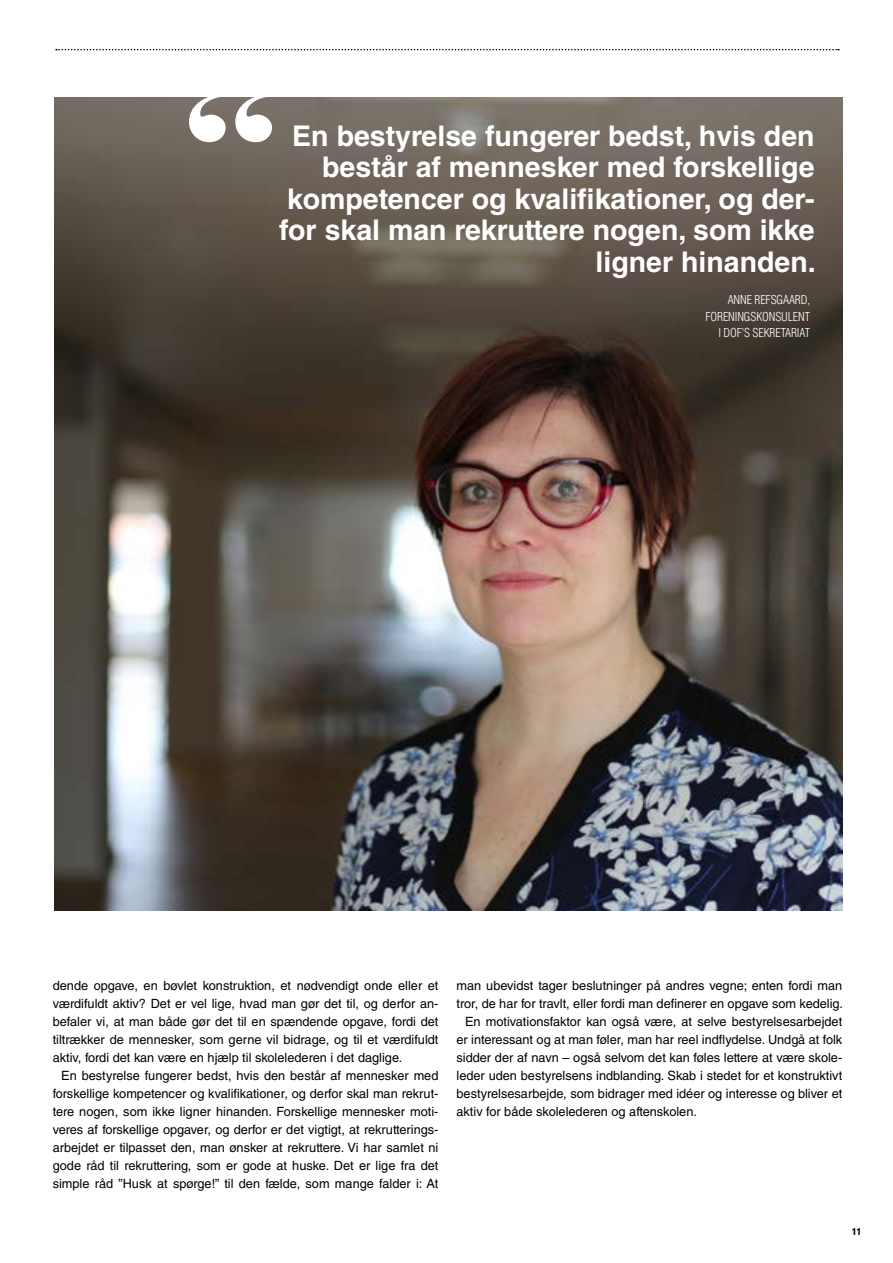
<style>
.page{position:relative;width:893px;height:1263px;background:#fff}
.page>*{position:absolute;margin:0;border:0;box-sizing:border-box;transform-origin:0 0}
.t1{font:150px "Elephant";color:#fff;scale:1.14 1}
.t2{font:700 28.5px/31.5px "Helvetica LT Std";color:#fff;text-align:right}
.t3{font:12.75px/18px "Helvetica LT Std";color:#000;text-align:justify}
.t4{font:300 condensed 12px/16.5px "Helvetica LT Std";letter-spacing:-.01em;color:#fff;text-align:right}
.t5{font:900 condensed 9.45px "Helvetica LT Std";color:#000;scale:.95 1}
</style>
<div class="page">
<svg style="left:56px;top:49px;width:783px;height:1px"></svg>
<img style="left:54px;top:98px;width:788px;height:812px">
<h1 class="t1" style="left:278px;top:262px;width:83px;rotate:-180deg">,,</h1>
<h2 class="t2" style="left:279px;top:120px;width:538px">En bestyrelse fungerer bedst, hvis den består af mennesker med forskellige kompetencer og kvalifikationer, og der&shy;for skal man rekruttere nogen, som ikke ligner hinanden.</h2>
<p class="t4" style="left:705px;top:292px;width:106px">ANNE REFSGAARD,<br>FORENINGSKONSULENT<br>I DOF'S SEKRETARIAT</p>
<p class="t3" style="left:53px;top:976px;width:387px">dende opgave, en bøvlet konstruktion, et nødvendigt onde eller et værdifuldt aktiv? Det er vel lige, hvad man gør det til, og derfor an&shy;befaler vi, at man både gør det til en spændende opgave, fordi det tiltrækker de mennesker, som gerne vil bidrage, og til et værdifuldt aktiv, fordi det kan være en hjælp til skolelederen i det daglige.</p>
<p class="t3" style="left:53px;top:1067px;width:387px;text-indent:9px">En bestyrelse fungerer bedst, hvis den består af mennesker med forskellige kompetencer og kvalifikationer, og derfor skal man rekrut&shy;tere nogen, som ikke ligner hinanden. Forskellige mennesker moti&shy;veres af forskellige opgaver, og derfor er det vigtigt, at rekrutterings&shy;arbejdet er tilpasset den, man ønsker at rekruttere. Vi har samlet ni gode råd til rekruttering, som er gode at huske. Det er lige fra det simple råd ”Husk at spørge!” til den fælde, som mange falder i: At</p>
<p class="t3" style="left:456px;top:977px;width:387px">man ubevidst tager beslutninger på andres vegne; enten fordi man</p>
<p class="t3" style="left:456px;top:995px;width:388px">tror, de har for travlt, eller fordi man definerer en opgave som kedelig.</p>
<p class="t3" style="left:465px;top:1013px;width:379px">En motivationsfaktor kan også være, at selve bestyrelsesarbejdet</p>
<p class="t3" style="left:456px;top:1031px;width:387px">er interessant og at man føler, man har reel indflydelse. Undgå at folk</p>
<p class="t3" style="left:456px;top:1049px;width:387px">sidder der af navn – også selvom det kan føles lettere at være skole-</p>
<p class="t3" style="left:456px;top:1067px;width:387px">leder uden bestyrelsens indblanding. Skab i stedet for et konstruktivt</p>
<p class="t3" style="left:456px;top:1085px;width:387px">bestyrelsesarbejde, som bidrager med idéer og interesse og bliver et</p>
<p class="t3" style="left:456px;top:1103px;width:242px">aktiv for både skolelederen og aftenskolen.</p>
<p class="t5" style="left:852px;top:1225px;width:11px">11</p>
</div>
